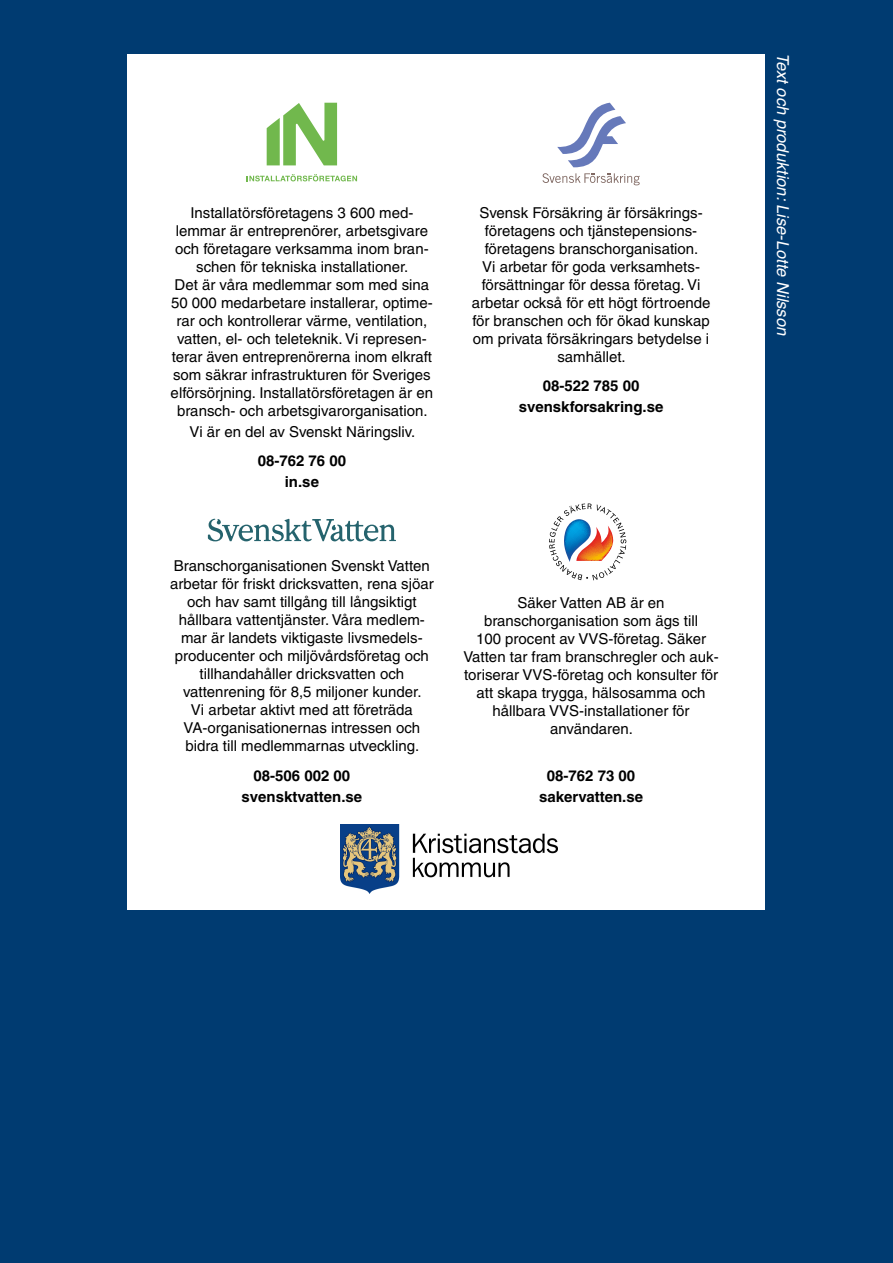
<style>
.page{position:relative;width:893px;height:1263px;background:#fff}
.page>*{position:absolute;margin:0;border:0;box-sizing:border-box;transform-origin:0 0}
.t1{font:italic 16.5px "Helvetica";color:#fff}
.Brödtext{font:15px/18px "Helvetica";color:#000;text-align:center}
.Brödtext-2{font:700 15px/21px "Helvetica";color:#000;text-align:center}
</style>
<div class="page">
<div style="left:1px;top:0;width:892px;height:1262px;background:#003b71"></div>
<div style="left:128px;top:54px;width:637px;height:855px;background:#fff"></div>
<svg style="left:247px;top:174px;width:110px;height:7px"></svg>
<svg style="left:267px;top:103px;width:70px;height:62px"></svg>
<svg style="left:542px;top:103px;width:98px;height:82px"></svg>
<svg style="left:208px;top:519px;width:188px;height:22px"></svg>
<svg style="left:549px;top:503px;width:77px;height:77px"></svg>
<img style="left:340px;top:824px;width:218px;height:69px">
<p class="Brödtext" style="left:176px;top:203px;width:254px">Installatörsföretagens 3 600 med&shy;lemmar är entreprenörer, arbetsgivare</p>
<p class="Brödtext" style="left:175px;top:239px;width:255px">och företagare verksamma inom bran&shy;schen för tekniska installationer.</p>
<p class="Brödtext" style="left:171px;top:275px;width:264px">Det är våra medlemmar som med sina 50 000 medarbetare installerar, optime&shy;rar och kontrollerar värme, ventilation, vatten, el- och teleteknik. Vi represen&shy;terar även entreprenörerna inom elkraft som säkrar infrastrukturen för Sveriges elförsörjning. Installatörsföretagen är en bransch- och arbetsgivarorganisation.</p>
<p class="Brödtext" style="left:189px;top:422px;width:227px">Vi är en del av Svenskt Näringsliv.</p>
<p class="Brödtext-2" style="left:258px;top:450px;width:90px">08-762 76 00 in.se</p>
<p class="Brödtext" style="left:170px;top:557px;width:265px">Branschorganisationen Svenskt Vatten arbetar för friskt dricksvatten, rena sjöar och hav samt tillgång till långsiktigt hållbara vattentjänster. Våra medlem&shy;mar är landets viktigaste livsmedels&shy;producenter och miljövårdsföretag och tillhandahåller dricksvatten och vattenrening för 8,5 miljoner kunder.<br>Vi arbetar aktivt med att företräda VA-organisationernas intressen och bidra till medlemmarnas utveckling.</p>
<p class="Brödtext-2" style="left:242px;top:765px;width:122px">08-506 002 00 svensktvatten.se</p>
<p class="Brödtext" style="left:472px;top:203px;width:240px">Svensk Försäkring är försäkrings&shy;företagens och tjänstepensions&shy;företagens branschorganisation.<br>Vi arbetar för goda verksamhets&shy;försättningar för dessa företag. Vi arbetar också för ett högt förtroende för branschen och för ökad kunskap om privata försäkringars betydelse i samhället.</p>
<p class="Brödtext-2" style="left:519px;top:375px;width:146px">08-522 785 00 svenskforsakring.se</p>
<p class="Brödtext" style="left:463px;top:593px;width:257px">Säker Vatten AB är en branschorganisation som ägs till<br>100 procent av VVS-företag. Säker<br>Vatten tar fram branschregler och auk&shy;toriserar VVS-företag och konsulter för att skapa trygga, hälsosamma och hållbara VVS-installationer för användaren.</p>
<p class="Brödtext-2" style="left:539px;top:765px;width:106px">08-762 73 00 sakervatten.se</p>
<p class="t1" style="left:792px;top:53px;width:284px;rotate:90deg">Text och produktion: Lise-Lotte Nilsson</p>
</div>
